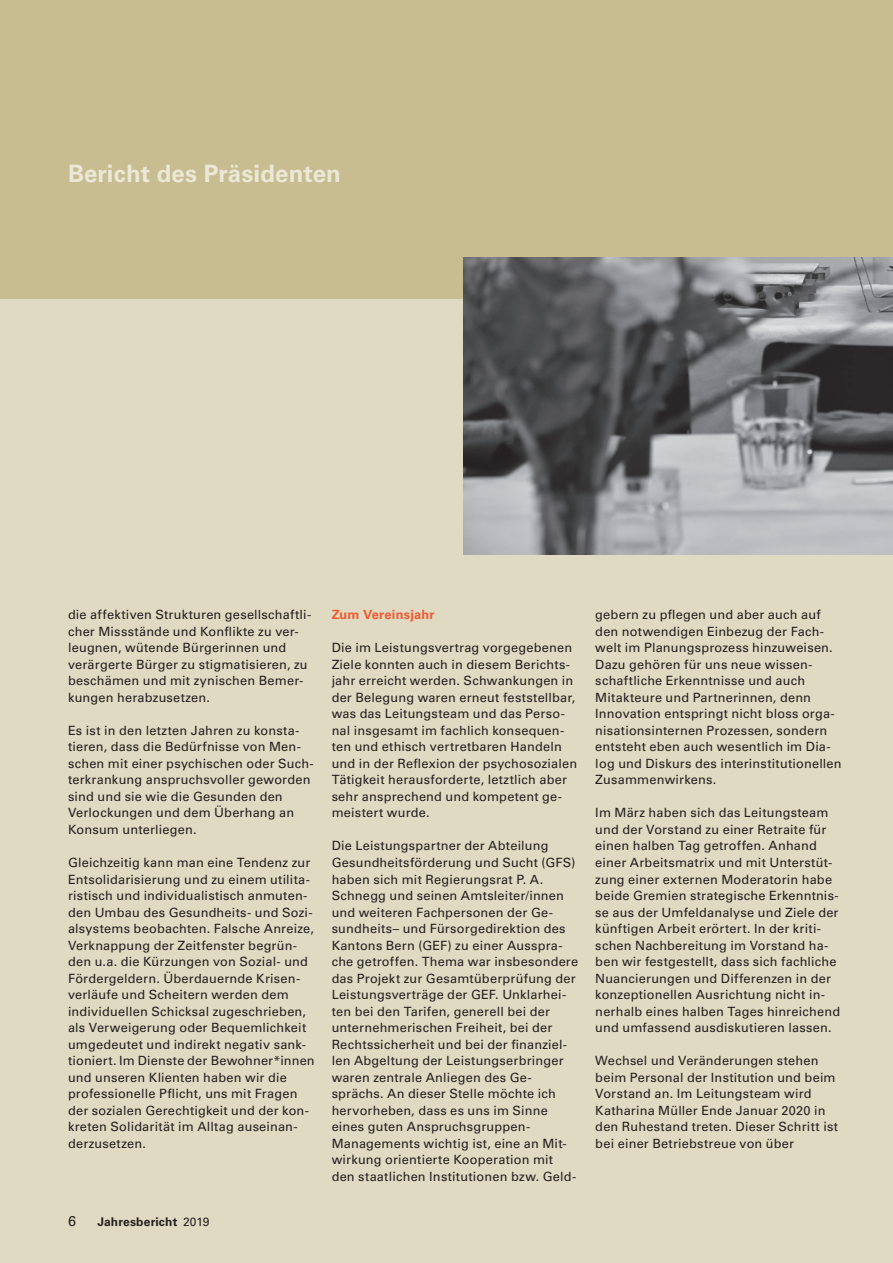
<style>
.page{position:relative;width:893px;height:1263px;background:#e1dac2}
.page>*{position:absolute;margin:0;border:0;box-sizing:border-box;transform-origin:0 0}
.Titel{font:700 24px "Univers LT Std";letter-spacing:.005em;color:#ece8d8}
.Lauftext{font:14.25px "Univers LT Std";color:#231f20}
.Lauftext-2{font:12.75px/16.5px "Univers LT Std";letter-spacing:.015em;color:#231f20}
.Zwischentitel{font:700 12.75px "Univers LT Std";letter-spacing:.02em;color:#f1592f}
.Lauftext-3{font:700 12px "Univers LT Std";letter-spacing:.015em;color:#231f20}
.s1{font-weight:400}
</style>
<div class="page">
<div style="left:0;top:0;width:893px;height:298px;background:#c8bd91"></div>
<img style="left:463px;top:257px;width:430px;height:298px">
<p class="Titel" style="left:68px;top:160px;width:274px">Bericht des Präsidenten</p>
<p class="Lauftext-2" style="left:68px;top:607px;width:245px">die affektiven Strukturen gesellschaftli&shy;cher Missstände und Konflikte zu ver&shy;leugnen, wütende Bürgerinnen und verärgerte Bürger zu stigmatisieren, zu beschämen und mit zynischen Bemer&shy;kungen herabzusetzen.</p>
<p class="Lauftext-2" style="left:68px;top:722px;width:247px">Es ist in den letzten Jahren zu konsta&shy;tieren, dass die Bedürfnisse von Men&shy;schen mit einer psychischen oder Such&shy;terkrankung anspruchsvoller geworden sind und sie wie die Gesunden den Verlockungen und dem Überhang an Konsum unterliegen.</p>
<p class="Lauftext-2" style="left:68px;top:854px;width:248px">Gleichzeitig kann man eine Tendenz zur Entsolidarisierung und zu einem utilita&shy;ristisch und individualistisch anmuten&shy;den Umbau des Gesundheits- und Sozi&shy;alsystems beobachten. Falsche Anreize, Verknappung der Zeitfenster begrün&shy;den u.a. die Kürzungen von Sozial- und Fördergeldern. Überdauernde Krisen&shy;verläufe und Scheitern werden dem individuellen Schicksal zugeschrieben, als Verweigerung oder Bequemlichkeit umgedeutet und indirekt negativ sank&shy;tioniert. Im Dienste der Bewohner*innen und unseren Klienten haben wir die professionelle Pflicht, uns mit Fragen der sozialen Gerechtigkeit und der kon&shy;kreten Solidarität im Alltag auseinan&shy;derzusetzen.</p>
<p class="Lauftext" style="left:68px;top:1212px;width:9px">6</p>
<p class="Lauftext-3" style="left:97px;top:1214px;width:113px">Jahresbericht <span class="s1">2019</span></p>
<p class="Zwischentitel" style="left:332px;top:607px;width:104px">Zum Vereinsjahr</p>
<p class="Lauftext-2" style="left:332px;top:640px;width:247px">Die im Leistungsvertrag vorgegebenen Ziele konnten auch in diesem Berichts&shy;jahr erreicht werden. Schwankungen in der Belegung waren erneut feststellbar, was das Leitungsteam und das Perso&shy;nal insgesamt im fachlich konsequen&shy;ten und ethisch vertretbaren Handeln und in der Reflexion der psychosozialen Tätigkeit herausforderte, letztlich aber sehr ansprechend und kompetent ge&shy;meistert wurde.</p>
<p class="Lauftext-2" style="left:332px;top:838px;width:248px">Die Leistungspartner der Abteilung Gesundheitsförderung und Sucht (GFS) haben sich mit Regierungsrat P. A.<br>Schnegg und seinen Amtsleiter/innen und weiteren Fachpersonen der Ge&shy;sundheits– und Fürsorgedirektion des Kantons Bern (GEF) zu einer Ausspra&shy;che getroffen. Thema war insbesondere das Projekt zur Gesamtüberprüfung der Leistungsverträge der GEF. Unklarhei&shy;ten bei den Tarifen, generell bei der unternehmerischen Freiheit, bei der Rechtssicherheit und bei der finanziel&shy;len Abgeltung der Leistungserbringer waren zentrale Anliegen des Ge&shy;sprächs. An dieser Stelle möchte ich hervorheben, dass es uns im Sinne eines guten Anspruchsgruppen-Managements wichtig ist, eine an Mit&shy;wirkung orientierte Kooperation mit den staatlichen Institutionen bzw. Geld-</p>
<p class="Lauftext-2" style="left:595px;top:607px;width:248px">gebern zu pflegen und aber auch auf den notwendigen Einbezug der Fach&shy;welt im Planungsprozess hinzuweisen.<br>Dazu gehören für uns neue wissen&shy;schaftliche Erkenntnisse und auch Mitakteure und Partnerinnen, denn Innovation entspringt nicht bloss orga&shy;nisationsinternen Prozessen, sondern entsteht eben auch wesentlich im Dia&shy;log und Diskurs des interinstitutionellen Zusammenwirkens.</p>
<p class="Lauftext-2" style="left:595px;top:805px;width:246px">Im März haben sich das Leitungsteam und der Vorstand zu einer Retraite für einen halben Tag getroffen. Anhand einer Arbeitsmatrix und mit Unterstüt&shy;zung einer externen Moderatorin habe beide Gremien strategische Erkenntnis&shy;se aus der Umfeldanalyse und Ziele der künftigen Arbeit erörtert. In der kriti&shy;schen Nachbereitung im Vorstand ha&shy;ben wir festgestellt, dass sich fachliche Nuancierungen und Differenzen in der konzeptionellen Ausrichtung nicht in&shy;nerhalb eines halben Tages hinreichend und umfassend ausdiskutieren lassen.</p>
<p class="Lauftext-2" style="left:595px;top:1052px;width:244px">Wechsel und Veränderungen stehen beim Personal der Institution und beim Vorstand an. Im Leitungsteam wird Katharina Müller Ende Januar 2020 in den Ruhestand treten. Dieser Schritt ist bei einer Betriebstreue von über</p>
</div>
